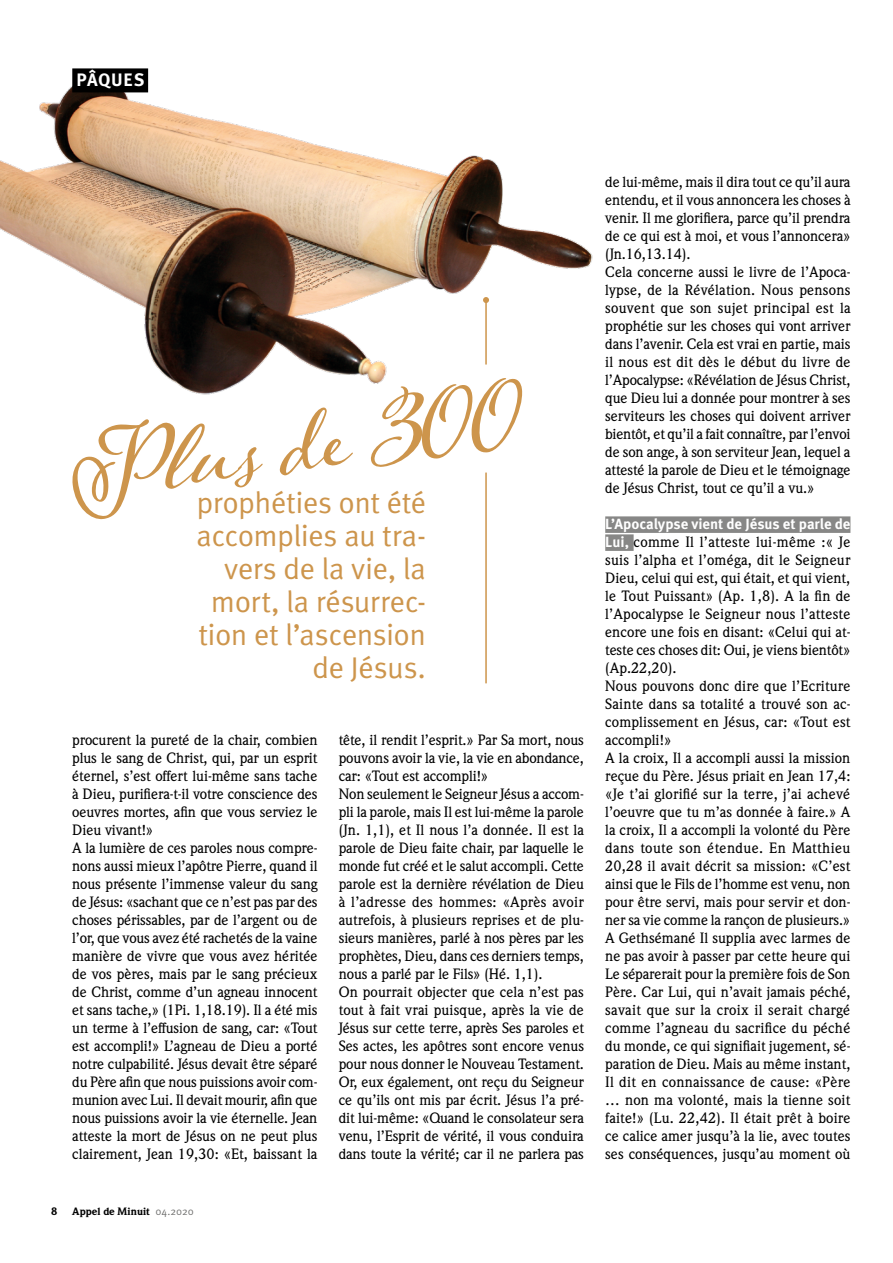
<style>
.page{position:relative;width:893px;height:1263px;background:#fff}
.page>*{position:absolute;margin:0;border:0;box-sizing:border-box;transform-origin:0 0}
.t1{font:700 120px "Adorn S Pomander";color:#cd954c}
.t2{font:30px/33px "Meta OT Norm";letter-spacing:-.02em;color:#cd954c;text-align:right}
.t3{font:700 18px "Meta OT";letter-spacing:.035em;color:#fff}
.t4{font:500 14.7px/18px "Weidemann";letter-spacing:-.01em;color:#000}
.t5{font:700 14.7px "Meta OT";letter-spacing:-.005em;color:#fff}
.t6{font:900 10.5px "Weidemann";letter-spacing:-.005em;color:#000}
.s1{font-family:"Meta OT Norm";font-weight:400;color:#6f6f6e}
.s2{font-family:"Meta OT";font-weight:700;color:#fff}
</style>
<div class="page">
<img style="left:0;top:68px;width:593px;height:327px">
<div style="left:72px;top:68px;width:76px;height:24px;background:#000"></div>
<div style="left:605px;top:516px;width:245px;height:17px;background:#878786"></div>
<div style="left:605px;top:534px;width:29px;height:17px;background:#878786"></div>
<hr style="left:485px;top:300px;width:2px;height:64px;background:#cd954c">
<svg style="left:483px;top:297px;width:6px;height:6px"></svg>
<hr style="left:485px;top:472px;width:2px;height:211px;background:#cd954c">
<p class="t3" style="left:77px;top:68px;width:69px">PÂQUES</p>
<h1 class="t1" style="left:61px;top:386px;width:458px;rotate:-7deg">Plus de 300</h1>
<h2 class="t2" style="left:196px;top:487px;width:231px">prophéties ont été accomplies au tra&shy;vers de la vie, la mort, la résurrec&shy;tion et l’ascension de Jésus.</h2>
<p class="t4" style="left:72px;top:731px;width:247px">procurent la pureté de la chair, combien plus le sang de Christ, qui, par un esprit éternel, s’est offert lui-même sans tache à Dieu, purifiera-t-il votre conscience des oeuvres mortes, afin que vous serviez le Dieu vivant!»<br>A la lumière de ces paroles nous compre&shy;nons aussi mieux l’apôtre Pierre, quand il nous présente l’immense valeur du sang de Jésus: «sachant que ce n’est pas par des choses périssables, par de l’argent ou de l’or, que vous avez été rachetés de la vaine manière de vivre que vous avez héritée de vos pères, mais par le sang précieux de Christ, comme d’un agneau innocent et sans tache,» (1Pi. 1,18.19). Il a été mis un terme à l’effusion de sang, car: «Tout est accompli!» L’agneau de Dieu a porté notre culpabilité. Jésus devait être séparé du Père afin que nous puissions avoir com&shy;munion avec Lui. Il devait mourir, afin que nous puissions avoir la vie éternelle. Jean atteste la mort de Jésus on ne peut plus clairement, Jean 19,30: «Et, baissant la</p>
<p class="t4" style="left:339px;top:731px;width:247px">tête, il rendit l’esprit.» Par Sa mort, nous pouvons avoir la vie, la vie en abondance, car: «Tout est accompli!»<br>Non seulement le Seigneur Jésus a accom&shy;pli la parole, mais Il est lui-même la parole (Jn. 1,1), et Il nous l’a donnée. Il est la parole de Dieu faite chair, par laquelle le monde fut créé et le salut accompli. Cette parole est la dernière révélation de Dieu à l’adresse des hommes: «Après avoir autrefois, à plusieurs reprises et de plu&shy;sieurs manières, parlé à nos pères par les prophètes, Dieu, dans ces derniers temps, nous a parlé par le Fils» (Hé. 1,1).<br>On pourrait objecter que cela n’est pas tout à fait vrai puisque, après la vie de Jésus sur cette terre, après Ses paroles et Ses actes, les apôtres sont encore venus pour nous donner le Nouveau Testament.<br>Or, eux également, ont reçu du Seigneur ce qu’ils ont mis par écrit. Jésus l’a pré&shy;dit lui-même: «Quand le consolateur sera venu, l’Esprit de vérité, il vous conduira dans toute la vérité; car il ne parlera pas</p>
<p class="t6" style="left:51px;top:1204px;width:8px">8</p>
<p class="t6" style="left:72px;top:1204px;width:123px">Appel de Minuit <span class="s1">04.2020</span></p>
<p class="t4" style="left:605px;top:173px;width:247px">de lui-même, mais il dira tout ce qu’il aura entendu, et il vous annoncera les choses à venir. Il me glorifiera, parce qu’il prendra de ce qui est à moi, et vous l’annoncera» (Jn.16,13.14).<br>Cela concerne aussi le livre de l’Apoca&shy;lypse, de la Révélation. Nous pensons souvent que son sujet principal est la prophétie sur les choses qui vont arriver dans l’avenir. Cela est vrai en partie, mais il nous est dit dès le début du livre de l’Apocalypse: «Révélation de Jésus Christ, que Dieu lui a donnée pour montrer à ses serviteurs les choses qui doivent arriver bientôt, et qu’il a fait connaître, par l’envoi de son ange, à son serviteur Jean, lequel a attesté la parole de Dieu et le témoignage de Jésus Christ, tout ce qu’il a vu.»</p>
<p class="t5" style="left:605px;top:515px;width:247px">L’Apocalypse vient de Jésus et parle de</p>
<p class="t4" style="left:605px;top:533px;width:247px"><span class="s2">Lui,</span> comme Il l’atteste lui-même :« Je suis l’alpha et l’oméga, dit le Seigneur Dieu, celui qui est, qui était, et qui vient, le Tout Puissant» (Ap. 1,8). A la fin de l’Apocalypse le Seigneur nous l’atteste encore une fois en disant: «Celui qui at&shy;teste ces choses dit: Oui, je viens bientôt» (Ap.22,20).<br>Nous pouvons donc dire que l’Ecriture Sainte dans sa totalité a trouvé son ac&shy;complissement en Jésus, car: «Tout est accompli!»<br>A la croix, Il a accompli aussi la mission reçue du Père. Jésus priait en Jean 17,4: «Je t’ai glorifié sur la terre, j’ai achevé l’oeuvre que tu m’as donnée à faire.» A la croix, Il a accompli la volonté du Père dans toute son étendue. En Matthieu 20,28 il avait décrit sa mission: «C’est ainsi que le Fils de l’homme est venu, non pour être servi, mais pour servir et don&shy;ner sa vie comme la rançon de plusieurs.» A Gethsémané Il supplia avec larmes de ne pas avoir à passer par cette heure qui Le séparerait pour la première fois de Son Père. Car Lui, qui n’avait jamais péché, savait que sur la croix il serait chargé comme l’agneau du sacrifice du péché du monde, ce qui signifiait jugement, sé&shy;paration de Dieu. Mais au même instant, Il dit en connaissance de cause: «Père … non ma volonté, mais la tienne soit faite!» (Lu. 22,42). Il était prêt à boire ce calice amer jusqu’à la lie, avec toutes ses conséquences, jusqu’au moment où</p>
</div>
